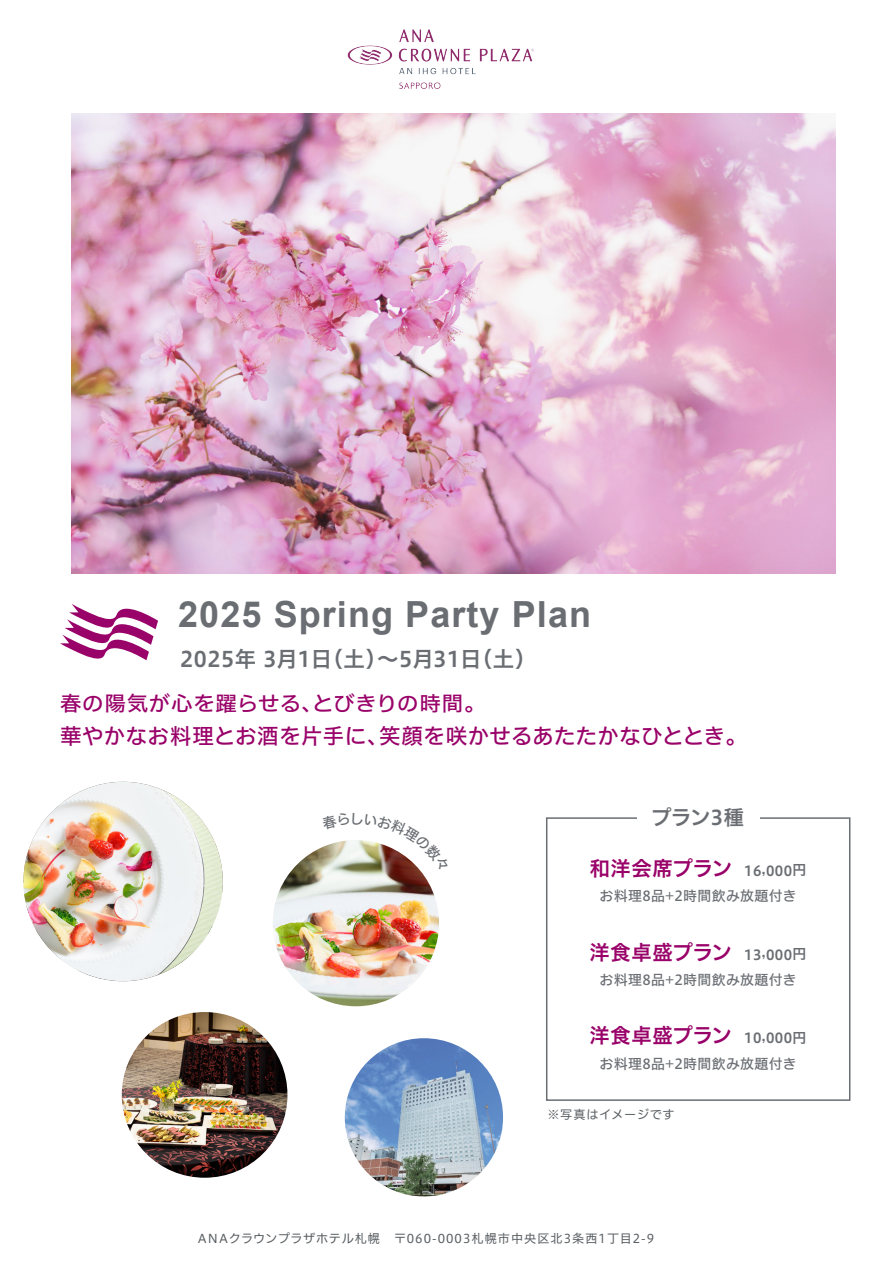
<style>
.page{position:relative;width:893px;height:1263px;background:#fff}
.page>*{position:absolute;margin:0;border:0;box-sizing:border-box;transform-origin:0 0}
.t1{font:700 36px "Arial";letter-spacing:.03em;color:#6a6e73}
.t2{font:21.45px "Hiragino UD Sans F Std W5";letter-spacing:.015em;color:#990269}
.t3{font:21.45px "Hiragino UD Sans F Std W6";letter-spacing:.01em;color:#6a6e73}
.t4{font:20.4px "Hiragino UD Sans F Std W5";letter-spacing:.03em;color:#990269;scale:1.05 1}
.t5{font:20.25px "Hiragino UD Sans F Std W6";letter-spacing:.015em;color:#990269}
.t6{font:20.25px "Hiragino UD Sans F Std W6";letter-spacing:-.005em;color:#6a6e73}
.t7{font:13.95px "Hiragino UD Sans F Std W5";letter-spacing:.03em;color:#6a6e73}
.t8{font:12.15px "Hiragino UD Sans F Std W4";letter-spacing:.08em;color:#595e62}
.t9{font:12.15px "Hiragino UD Sans F Std W4";letter-spacing:.05em;color:#595e62}
.s1{font-size:13.95px;color:#6a6e73}
</style>
<div class="page">
<img style="left:72px;top:114px;width:764px;height:459px">
<svg style="left:60px;top:604px;width:98px;height:57px"></svg>
<img style="left:321px;top:29px;width:250px;height:90px">
<div style="left:546px;top:817px;width:304px;height:284px;border:2px solid #6a6e73"></div>
<div style="left:637px;top:804px;width:122px;height:29px;background:#fff"></div>
<img style="left:273px;top:840px;width:166px;height:166px;border-radius:83px">
<img style="left:345px;top:1038px;width:158px;height:158px;border-radius:79px">
<img style="left:23px;top:782px;width:200px;height:199px;border-radius:100px">
<img style="left:122px;top:1012px;width:165px;height:166px;border-radius:83px">
<svg style="left:322px;top:840px;width:99px;height:31px"></svg>
<h1 class="t1" style="left:178px;top:589px;width:414px">2025 Spring Party Plan</h1>
<h2 class="t3" style="left:180px;top:643px;width:358px">2025年 3月1日（土）～5月31日（土）</h2>
<h3 class="t4" style="left:60px;top:688px;width:407px">春の陽気が心を躍らせる、とびきりの時間。</h3>
<h2 class="t2" style="left:60px;top:720px;width:689px">華やかなお料理とお酒を片手に、笑顔を咲かせるあたたかなひととき。</h2>
<h3 class="t6" style="left:651px;top:802px;width:94px">プラン3種</h3>
<h3 class="t5" style="left:590px;top:853px;width:218px">和洋会席プラン <span class="s1">16,000円</span></h3>
<p class="t7" style="left:600px;top:885px;width:199px">お料理8品+2時間飲み放題付き</p>
<h3 class="t5" style="left:590px;top:936px;width:218px">洋食卓盛プラン <span class="s1">13,000円</span></h3>
<p class="t7" style="left:600px;top:969px;width:199px">お料理8品+2時間飲み放題付き</p>
<h3 class="t5" style="left:590px;top:1020px;width:218px">洋食卓盛プラン <span class="s1">10,000円</span></h3>
<p class="t7" style="left:600px;top:1053px;width:199px">お料理8品+2時間飲み放題付き</p>
<p class="t9" style="left:547px;top:1105px;width:129px">※写真はイメージです</p>
<p class="t8" style="left:198px;top:1229px;width:458px">ANAクラウンプラザホテル札幌　〒060-0003札幌市中央区北3条西1丁目2-9</p>
</div>
